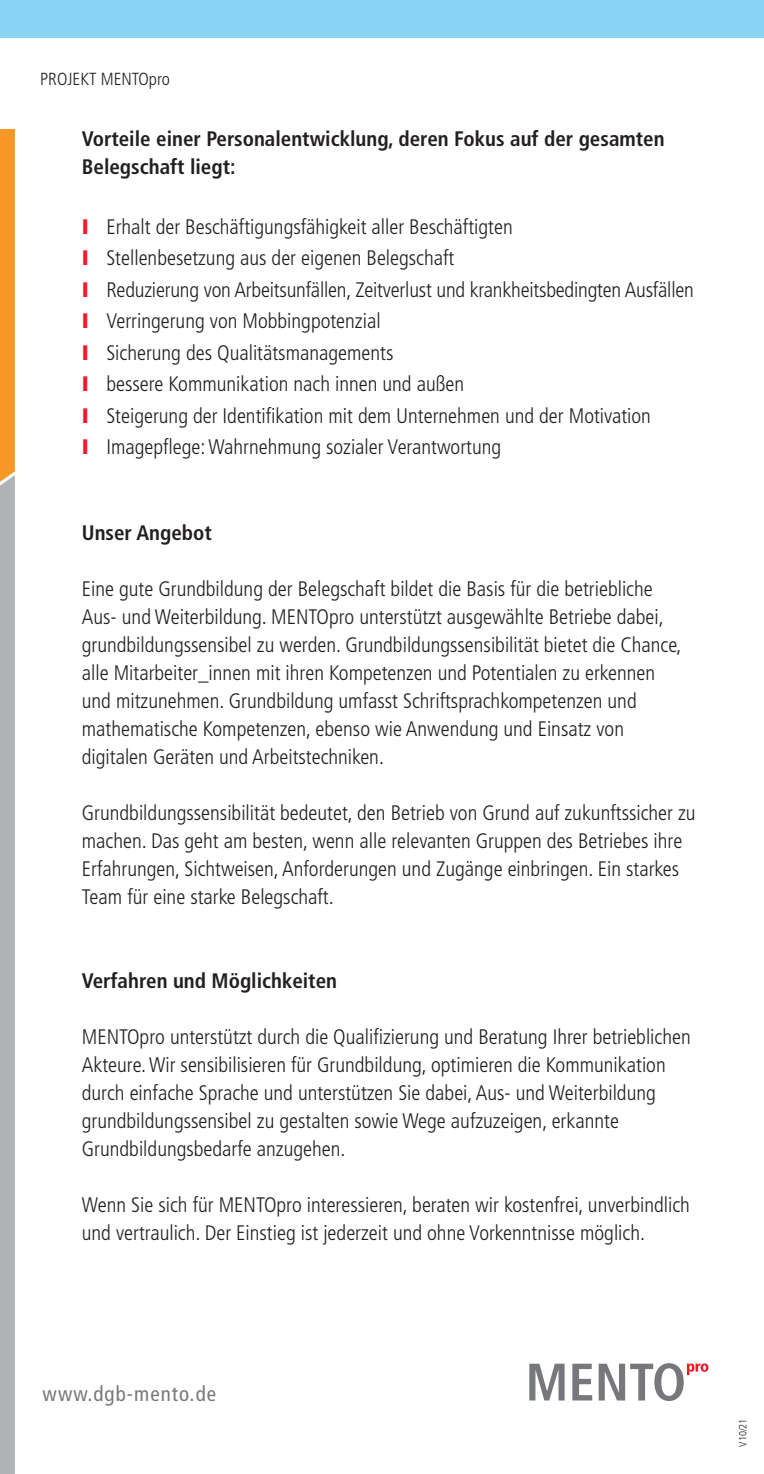
<style>
.page{position:relative;width:764px;height:1474px;background:#fff}
.page>*{position:absolute;margin:0;border:0;box-sizing:border-box;transform-origin:0 0}
.Fließtext{font:300 condensed 21px/28px "Frutiger";color:#231f20}
.Fließtext-2{font:700 condensed 21px/28px "Frutiger";color:#231f20}
.t1{font:condensed 21px "Frutiger";letter-spacing:.05em;color:#76787b}
.t2{font:300 condensed 17.5px "Frutiger";color:#231f20}
.t3{font:300 condensed 10.5px "Frutiger";color:#231f20}
.s1{font-weight:900;font-stretch:normal;color:#ee1c28}
</style>
<div class="page">
<svg style="left:0;top:129px;width:15px;height:1344px;background:#c4ab91"></svg>
<div style="left:0;top:0;width:764px;height:37px;background:#89d3f4"></div>
<svg style="left:529px;top:1363px;width:36px;height:37px"></svg>
<svg style="left:572px;top:1363px;width:20px;height:37px"></svg>
<svg style="left:599px;top:1363px;width:109px;height:37px"></svg>
<p class="t2" style="left:40px;top:69px;width:131px">PROJEKT MENTOpro</p>
<p class="Fließtext-2" style="left:82px;top:125px;width:584px">Vorteile einer Personalentwicklung, deren Fokus auf der gesamten<br>Belegschaft liegt:</p>
<p class="Fließtext" style="left:82px;top:213px;width:432px"><span class="s1">I</span> Erhalt der Beschäftigungsfähigkeit aller Beschäftigten</p>
<p class="Fließtext" style="left:82px;top:244px;width:374px"><span class="s1">I</span> Stellenbesetzung aus der eigenen Belegschaft</p>
<p class="Fließtext" style="left:82px;top:276px;width:614px"><span class="s1">I</span> Reduzierung von Arbeitsunfällen, Zeitverlust und krankheitsbedingten Ausfällen</p>
<p class="Fließtext" style="left:82px;top:307px;width:300px"><span class="s1">I</span> Verringerung von Mobbingpotenzial</p>
<p class="Fließtext" style="left:82px;top:339px;width:313px"><span class="s1">I</span> Sicherung des Qualitätsmanagements</p>
<p class="Fließtext" style="left:82px;top:370px;width:384px"><span class="s1">I</span> bessere Kommunikation nach innen und außen</p>
<p class="Fließtext" style="left:82px;top:402px;width:571px"><span class="s1">I</span> Steigerung der Identifikation mit dem Unternehmen und der Motivation</p>
<p class="Fließtext" style="left:82px;top:433px;width:421px"><span class="s1">I</span> Imagepflege: Wahrnehmung sozialer Verantwortung</p>
<p class="Fließtext-2" style="left:82px;top:518px;width:131px">Unser Angebot</p>
<p class="Fließtext" style="left:82px;top:575px;width:572px">Eine gute Grundbildung der Belegschaft bildet die Basis für die betriebliche</p>
<p class="Fließtext" style="left:82px;top:603px;width:601px">Aus- und Weiterbildung. MENTOpro unterstützt ausgewählte Betriebe dabei, grundbildungssensibel zu werden. Grundbildungssensibilität bietet die Chance, alle Mitarbeiter_innen mit ihren Kompetenzen und Potentialen zu erkennen</p>
<p class="Fließtext" style="left:82px;top:687px;width:556px">und mitzunehmen. Grundbildung umfasst Schriftsprachkompetenzen und</p>
<p class="Fließtext" style="left:82px;top:715px;width:544px">mathematische Kompetenzen, ebenso wie Anwendung und Einsatz von</p>
<p class="Fließtext" style="left:82px;top:743px;width:304px">digitalen Geräten und Arbeitstechniken.</p>
<p class="Fließtext" style="left:82px;top:799px;width:615px">Grundbildungssensibilität bedeutet, den Betrieb von Grund auf zukunftssicher zu machen. Das geht am besten, wenn alle relevanten Gruppen des Betriebes ihre Erfahrungen, Sichtweisen, Anforderungen und Zugänge einbringen. Ein starkes Team für eine starke Belegschaft.</p>
<p class="Fließtext-2" style="left:82px;top:966px;width:257px">Verfahren und Möglichkeiten</p>
<p class="Fließtext" style="left:82px;top:1023px;width:610px">MENTOpro unterstützt durch die Qualifizierung und Beratung Ihrer betrieblichen Akteure. Wir sensibilisieren für Grundbildung, optimieren die Kommunikation durch einfache Sprache und unterstützen Sie dabei, Aus- und Weiterbildung grundbildungssensibel zu gestalten sowie Wege aufzuzeigen, erkannte</p>
<p class="Fließtext" style="left:82px;top:1135px;width:265px">Grundbildungsbedarfe anzugehen.</p>
<p class="Fließtext" style="left:82px;top:1191px;width:609px">Wenn Sie sich für MENTOpro interessieren, beraten wir kostenfrei, unverbindlich und vertraulich. Der Einstieg ist jederzeit und ohne Vorkenntnisse möglich.</p>
<p class="t1" style="left:43px;top:1381px;width:175px">www.dgb-mento.de</p>
<p class="t3" style="left:737px;top:1446px;width:30px;rotate:-90deg">V10/21</p>
</div>
